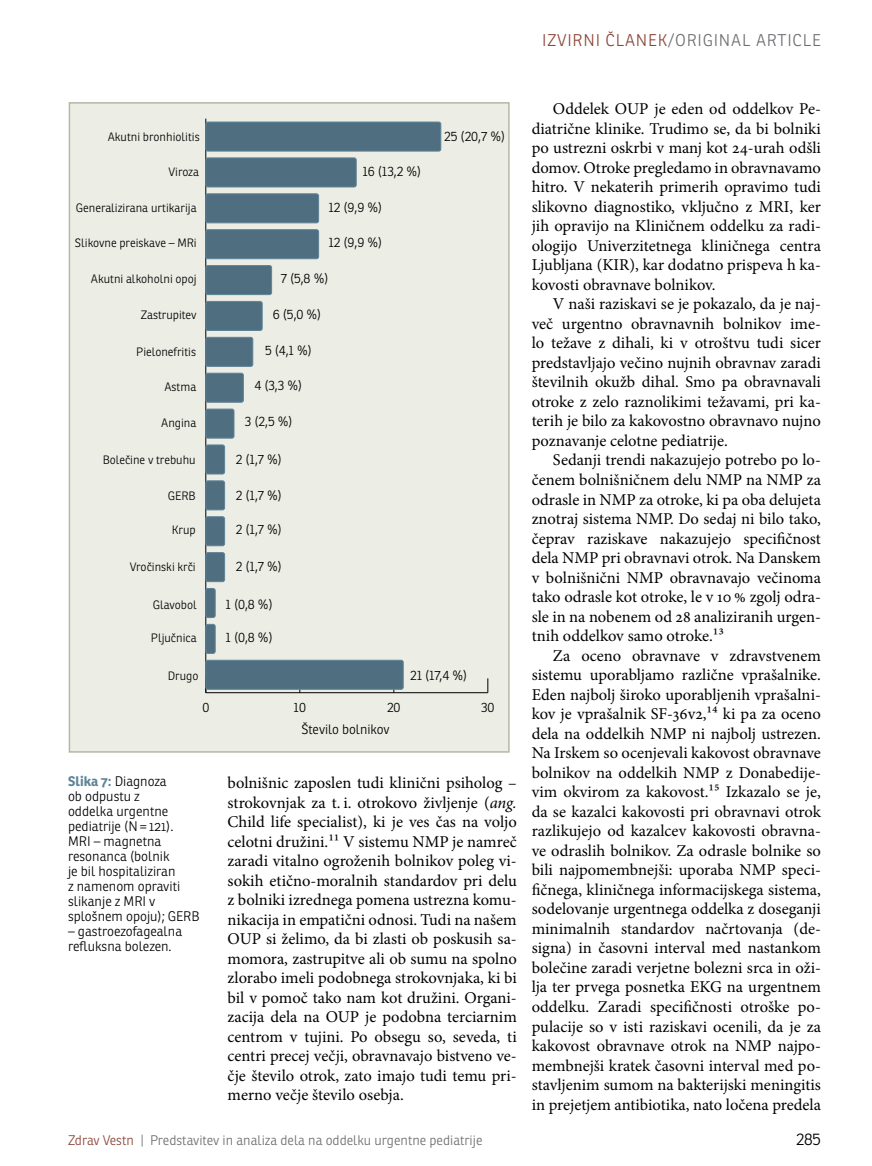
<style>
.page{position:relative;width:872px;height:1166px;background:#fff}
.page>*{position:absolute;margin:0;border:0;box-sizing:border-box;transform-origin:0 0}
.t1{font:16.5px/19.5px "Minion Pro";color:#000;text-align:justify}
.t2{font:300 16.5px "Ronnia";letter-spacing:.05em;color:#6d6e71}
.t3{font:300 16.5px "Ronnia";color:#000}
.t4{font:300 13.5px/15px "Ronnia";color:#000}
.t5{font:300 13.5px "Ronnia";color:#6d6e71}
.t6{font:300 13.35px "Ronnia";color:#000}
.t7{font:300 13.2px "Ronnia";color:#000}
.t8{font:300 11.85px "Ronnia";color:#000}
.s1{color:#8a4638}
.s2{font-weight:700;color:#5f8498}
.s3{font-style:italic}
</style>
<div class="page">
<div style="left:69px;top:103px;width:440px;height:648px;background:#ecede5"></div>
<hr style="left:206px;top:692px;width:282px;height:1px;background:#000">
<svg style="left:487px;top:678px;width:1px;height:14px"></svg>
<hr style="left:205px;top:119px;width:1px;height:573px;background:#000">
<svg style="left:205px;top:688px;width:8px;height:4px"></svg>
<div style="left:206px;top:122px;width:235px;height:29px;background:#4f6f80;border-radius:2px"></div>
<div style="left:205px;top:122px;width:236px;height:29px;border:1px solid #5f8498;border-radius:2px"></div>
<div style="left:206px;top:158px;width:150px;height:29px;background:#4f6f80;border-radius:2px"></div>
<div style="left:205px;top:157px;width:151px;height:30px;border:1px solid #5f8498;border-radius:2px"></div>
<div style="left:206px;top:194px;width:112px;height:29px;background:#4f6f80;border-radius:2px"></div>
<div style="left:205px;top:193px;width:114px;height:30px;border:1px solid #5f8498;border-radius:2px"></div>
<div style="left:206px;top:229px;width:112px;height:30px;background:#4f6f80;border-radius:2px"></div>
<div style="left:205px;top:229px;width:114px;height:30px;border:1px solid #5f8498;border-radius:2px"></div>
<div style="left:206px;top:265px;width:66px;height:29px;background:#4f6f80;border-radius:2px"></div>
<div style="left:205px;top:265px;width:67px;height:30px;border:1px solid #5f8498;border-radius:2px"></div>
<div style="left:206px;top:301px;width:56px;height:29px;background:#4f6f80;border-radius:2px"></div>
<div style="left:205px;top:301px;width:57px;height:30px;border:1px solid #5f8498;border-radius:2px"></div>
<div style="left:206px;top:337px;width:47px;height:29px;background:#4f6f80;border-radius:2px"></div>
<div style="left:205px;top:337px;width:48px;height:29px;border:1px solid #5f8498;border-radius:2px"></div>
<div style="left:206px;top:373px;width:37px;height:29px;background:#4f6f80;border-radius:2px"></div>
<div style="left:205px;top:373px;width:39px;height:29px;border:1px solid #5f8498;border-radius:2px"></div>
<div style="left:206px;top:409px;width:28px;height:29px;background:#4f6f80;border-radius:2px"></div>
<div style="left:205px;top:408px;width:29px;height:30px;border:1px solid #5f8498;border-radius:2px"></div>
<div style="left:206px;top:445px;width:19px;height:29px;background:#4f6f80;border-radius:2px"></div>
<div style="left:205px;top:444px;width:20px;height:30px;border:1px solid #5f8498;border-radius:2px"></div>
<div style="left:206px;top:480px;width:19px;height:29px;background:#4f6f80;border-radius:2px"></div>
<div style="left:205px;top:480px;width:20px;height:30px;border:1px solid #5f8498;border-radius:2px"></div>
<div style="left:206px;top:516px;width:19px;height:29px;background:#4f6f80;border-radius:2px"></div>
<div style="left:205px;top:516px;width:20px;height:30px;border:1px solid #5f8498;border-radius:2px"></div>
<div style="left:206px;top:552px;width:19px;height:29px;background:#4f6f80;border-radius:2px"></div>
<div style="left:205px;top:552px;width:20px;height:30px;border:1px solid #5f8498;border-radius:2px"></div>
<div style="left:206px;top:588px;width:9px;height:29px;background:#4f6f80;border-radius:2px"></div>
<div style="left:205px;top:588px;width:10px;height:29px;border:1px solid #5f8498;border-radius:2px"></div>
<div style="left:206px;top:624px;width:9px;height:29px;background:#4f6f80;border-radius:2px"></div>
<div style="left:205px;top:623px;width:10px;height:30px;border:1px solid #5f8498;border-radius:2px"></div>
<div style="left:206px;top:660px;width:197px;height:29px;background:#4f6f80;border-radius:2px"></div>
<div style="left:205px;top:659px;width:198px;height:30px;border:1px solid #5f8498;border-radius:2px"></div>
<p class="t2" style="left:542px;top:30px;width:280px"><span class="s1">Izvirni članek</span>/Original article</p>
<p class="t8" style="left:108px;top:129px;width:93px">Akutni bronhiolitis</p>
<p class="t8" style="left:168px;top:165px;width:32px">Viroza</p>
<p class="t8" style="left:76px;top:200px;width:122px">Generalizirana urtikarija</p>
<p class="t8" style="left:75px;top:236px;width:123px">Slikovne preiskave – MRi</p>
<p class="t8" style="left:91px;top:271px;width:107px">Akutni alkoholni opoj</p>
<p class="t8" style="left:141px;top:307px;width:57px">Zastrupitev</p>
<p class="t8" style="left:136px;top:344px;width:61px">Pielonefritis</p>
<p class="t8" style="left:164px;top:379px;width:33px">Astma</p>
<p class="t8" style="left:161px;top:416px;width:37px">Angina</p>
<p class="t8" style="left:103px;top:452px;width:94px">Bolečine v trebuhu</p>
<p class="t8" style="left:168px;top:488px;width:29px">GERB</p>
<p class="t8" style="left:172px;top:522px;width:25px">Krup</p>
<p class="t8" style="left:130px;top:559px;width:67px">Vročinski krči</p>
<p class="t8" style="left:153px;top:597px;width:45px">Glavobol</p>
<p class="t8" style="left:151px;top:630px;width:47px">Pljučnica</p>
<p class="t8" style="left:168px;top:668px;width:32px">Drugo</p>
<p class="t6" style="left:362px;top:163px;width:60px">16 (13,2 %)</p>
<p class="t6" style="left:328px;top:199px;width:55px">12 (9,9 %)</p>
<p class="t6" style="left:328px;top:234px;width:55px">12 (9,9 %)</p>
<p class="t6" style="left:281px;top:270px;width:49px">7 (5,8 %)</p>
<p class="t6" style="left:273px;top:306px;width:50px">6 (5,0 %)</p>
<p class="t6" style="left:265px;top:342px;width:48px">5 (4,1 %)</p>
<p class="t6" style="left:254px;top:377px;width:49px">4 (3,3 %)</p>
<p class="t6" style="left:245px;top:413px;width:49px">3 (2,5 %)</p>
<p class="t6" style="left:236px;top:451px;width:48px">2 (1,7 %)</p>
<p class="t6" style="left:236px;top:486px;width:48px">2 (1,7 %)</p>
<p class="t6" style="left:236px;top:520px;width:48px">2 (1,7 %)</p>
<p class="t6" style="left:236px;top:557px;width:48px">2 (1,7 %)</p>
<p class="t6" style="left:225px;top:596px;width:49px">1 (0,8 %)</p>
<p class="t6" style="left:225px;top:628px;width:49px">1 (0,8 %)</p>
<p class="t6" style="left:444px;top:128px;width:62px">25 (20,7 %)</p>
<p class="t6" style="left:410px;top:667px;width:59px">21 (17,4 %)</p>
<p class="t7" style="left:202px;top:698px;width:8px">0</p>
<p class="t7" style="left:294px;top:698px;width:14px">10</p>
<p class="t7" style="left:387px;top:698px;width:15px">20</p>
<p class="t7" style="left:481px;top:698px;width:15px">30</p>
<p class="t4" style="left:68px;top:773px;width:133px"><span class="s2">Slika 7:</span> Diagnoza<br>ob odpustu z<br>oddelka urgentne pediatrije (N = 121).<br>MRI – magnetna resonanca (bolnik<br>je bil hospitaliziran<br>z namenom opraviti slikanje z MRI v splošnem opoju); GERB</p>
<p class="t4" style="left:68px;top:923px;width:116px">– gastroezofagealna refluksna bolezen.</p>
<p class="t6" style="left:301px;top:721px;width:90px">Število bolnikov</p>
<p class="t1" style="left:227px;top:773px;width:291px">bolnišnic zaposlen tudi klinični psiholog – strokovnjak za t. i. otrokovo življenje (<span class="s3">ang.<br></span>Child life specialist), ki je ves čas na voljo celotni družini.11 V sistemu NMP je namreč zaradi vitalno ogroženih bolnikov poleg vi&shy;sokih etično-moralnih standardov pri delu z bolniki izrednega pomena ustrezna komu&shy;nikacija in empatični odnosi. Tudi na našem OUP si želimo, da bi zlasti ob poskusih sa&shy;momora, zastrupitve ali ob sumu na spolno zlorabo imeli podobnega strokovnjaka, ki bi bil v pomoč tako nam kot družini. Organi&shy;zacija dela na OUP je podobna terciarnim centrom v tujini. Po obsegu so, seveda, ti centri precej večji, obravnavajo bistveno ve&shy;čje število otrok, zato imajo tudi temu pri&shy;merno večje število osebja.</p>
<p class="t1" style="left:532px;top:99px;width:291px;text-indent:21px">Oddelek OUP je eden od oddelkov Pe&shy;diatrične klinike. Trudimo se, da bi bolniki po ustrezni oskrbi v manj kot 24-urah odšli domov. Otroke pregledamo in obravnavamo hitro. V nekaterih primerih opravimo tudi slikovno diagnostiko, vključno z MRI, ker jih opravijo na Kliničnem oddelku za radi&shy;ologijo Univerzitetnega kliničnega centra Ljubljana (KIR), kar dodatno prispeva h ka&shy;kovosti obravnave bolnikov.</p>
<p class="t1" style="left:532px;top:294px;width:291px;text-indent:21px">V naši raziskavi se je pokazalo, da je naj&shy;več urgentno obravnavnih bolnikov ime&shy;lo težave z dihali, ki v otroštvu tudi sicer predstavljajo večino nujnih obravnav zaradi številnih okužb dihal. Smo pa obravnavali otroke z zelo raznolikimi težavami, pri ka&shy;terih je bilo za kakovostno obravnavo nujno poznavanje celotne pediatrije.</p>
<p class="t1" style="left:532px;top:450px;width:291px;text-indent:21px">Sedanji trendi nakazujejo potrebo po lo&shy;čenem bolnišničnem delu NMP na NMP za odrasle in NMP za otroke, ki pa oba delujeta znotraj sistema NMP. Do sedaj ni bilo tako, čeprav raziskave nakazujejo specifičnost dela NMP pri obravnavi otrok. Na Danskem v bolnišnični NMP obravnavajo večinoma tako odrasle kot otroke, le v 10 % zgolj odra&shy;sle in na nobenem od 28 analiziranih urgen&shy;tnih oddelkov samo otroke.13</p>
<p class="t1" style="left:532px;top:645px;width:291px;text-indent:21px">Za oceno obravnave v zdravstvenem sistemu uporabljamo različne vprašalnike.<br>Eden najbolj široko uporabljenih vprašalni&shy;kov je vprašalnik SF-36v2,14 ki pa za oceno dela na oddelkih NMP ni najbolj ustrezen.<br>Na Irskem so ocenjevali kakovost obravnave bolnikov na oddelkih NMP z Donabedije&shy;vim okvirom za kakovost.15 Izkazalo se je, da se kazalci kakovosti pri obravnavi otrok razlikujejo od kazalcev kakovosti obravna&shy;ve odraslih bolnikov. Za odrasle bolnike so bili najpomembnejši: uporaba NMP speci&shy;fičnega, kliničnega informacijskega sistema, sodelovanje urgentnega oddelka z doseganji minimalnih standardov načrtovanja (de&shy;signa) in časovni interval med nastankom bolečine zaradi verjetne bolezni srca in oži&shy;lja ter prvega posnetka EKG na urgentnem oddelku. Zaradi specifičnosti otroške po&shy;pulacije so v isti raziskavi ocenili, da je za kakovost obravnave otrok na NMP najpo&shy;membnejši kratek časovni interval med po&shy;stavljenim sumom na bakterijski meningitis in prejetjem antibiotika, nato ločena predela</p>
<p class="t5" style="left:68px;top:1131px;width:416px"><span class="s1">Zdrav Vestn</span> | Predstavitev in analiza dela na oddelku urgentne pediatrije</p>
<p class="t3" style="left:796px;top:1128px;width:26px">285</p>
</div>
